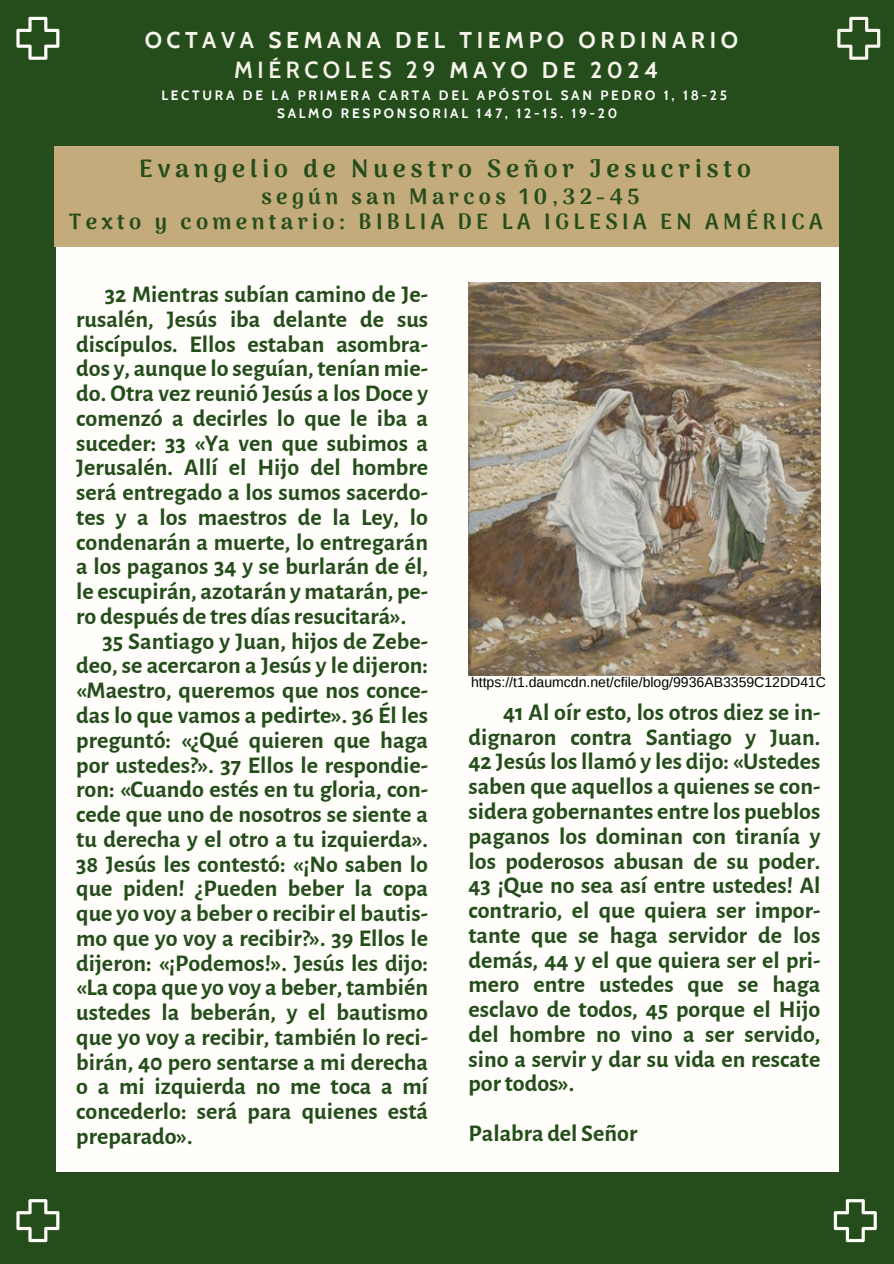
<style>
.page{position:relative;width:894px;height:1264px;background:#fff}
.page>*{position:absolute;margin:0;border:0;box-sizing:border-box;transform-origin:0 0}
.t1{font:900 24.75px "Arima Madurai";letter-spacing:.2em;color:#254d1b}
.t2{font:700 24px/24.8px "Alegreya Sans";color:#254d1b;text-align:justify}
.t3{font:700 22.8px/30.3px "Cabin";letter-spacing:.2em;color:#f6f4eb;text-align:center}
.t4{font:900 21.75px/24.8px "Arima Madurai";letter-spacing:.2em;color:#254d1b;text-align:center}
.t5{font:14.1px "Arimo";color:#000}
.t6{font:700 13.5px/18px "Cabin";letter-spacing:.2em;color:#fff;text-align:center}
.s1{font-weight:600}
</style>
<div class="page">
<div style="left:0;top:0;width:893px;height:1263px;background:#254d1b"></div>
<div style="left:56px;top:179px;width:782px;height:992px;background:#fffefa"></div>
<div style="left:54px;top:146px;width:784px;height:101px;background:#c4ab7b"></div>
<svg style="left:16px;top:17px;width:43px;height:43px"></svg>
<svg style="left:833px;top:1199px;width:43px;height:43px"></svg>
<svg style="left:16px;top:1199px;width:43px;height:43px"></svg>
<svg style="left:837px;top:17px;width:43px;height:43px"></svg>
<img style="left:468px;top:282px;width:352px;height:393px">
<p class="t3" style="left:145px;top:24px;width:594px">OCTAVA SEMANA DEL TIEMPO ORDINARIO<br><span class="s1">MIÉRCOLES 29</span> MAYO DE 2024</p>
<p class="t6" style="left:161px;top:86px;width:567px">LECTURA DE LA PRIMERA CARTA DEL APÓSTOL SAN PEDRO 1, 18-25<br>SALMO RESPONSORIAL 147, 12-15. 19-20</p>
<h2 class="t1" style="left:139px;top:154px;width:613px">Evangelio de Nuestro Señor Jesucristo</h2>
<h2 class="t4" style="left:69px;top:184px;width:754px">según san Marcos 10,32-45<br>Texto y comentario: BIBLIA DE LA IGLESIA EN AMÉRICA</h2>
<h1 class="t2" style="left:105px;top:282px;width:325px">32 Mientras subían camino de Je-</h1>
<h1 class="t2" style="left:76px;top:307px;width:353px">rusalén, Jesús iba delante de sus</h1>
<h1 class="t2" style="left:76px;top:332px;width:353px">discípulos. Ellos estaban asombra-</h1>
<h1 class="t2" style="left:76px;top:357px;width:353px">dos y, aunque lo seguían, tenían mie-</h1>
<h1 class="t2" style="left:76px;top:381px;width:353px">do. Otra vez reunió Jesús a los Doce y</h1>
<h1 class="t2" style="left:76px;top:406px;width:353px">comenzó a decirles lo que le iba a</h1>
<h1 class="t2" style="left:76px;top:431px;width:353px">suceder: 33 «Ya ven que subimos a</h1>
<h1 class="t2" style="left:76px;top:456px;width:353px">Jerusalén. Allí el Hijo del hombre</h1>
<h1 class="t2" style="left:76px;top:480px;width:353px">será entregado a los sumos sacerdo-</h1>
<h1 class="t2" style="left:76px;top:505px;width:353px">tes y a los maestros de la Ley, lo</h1>
<h1 class="t2" style="left:76px;top:530px;width:353px">condenarán a muerte, lo entregarán</h1>
<h1 class="t2" style="left:76px;top:555px;width:353px">a los paganos 34 y se burlarán de él,</h1>
<h1 class="t2" style="left:76px;top:579px;width:353px">le escupirán, azotarán y matarán, pe-</h1>
<h1 class="t2" style="left:76px;top:604px;width:331px">ro después de tres díasresucitará».</h1>
<h1 class="t2" style="left:102px;top:629px;width:327px">35 Santiago y Juan, hijos de Zebe-</h1>
<h1 class="t2" style="left:76px;top:654px;width:353px">deo, se acercaron a Jesús y le dijeron:</h1>
<h1 class="t2" style="left:76px;top:678px;width:353px">«Maestro, queremos que nos conce-</h1>
<h1 class="t2" style="left:76px;top:703px;width:353px">das lo que vamos a pedirte». 36 Él les</h1>
<h1 class="t2" style="left:76px;top:728px;width:353px">preguntó: «¿Qué quieren que haga</h1>
<h1 class="t2" style="left:76px;top:753px;width:353px">por ustedes?». 37 Ellos le respondie-</h1>
<h1 class="t2" style="left:76px;top:777px;width:353px">ron: «Cuando estés en tu gloria, con-</h1>
<h1 class="t2" style="left:76px;top:802px;width:353px">cede que uno de nosotros se siente a</h1>
<h1 class="t2" style="left:76px;top:827px;width:353px">tu derecha y el otro a tu izquierda».</h1>
<h1 class="t2" style="left:76px;top:852px;width:353px">38 Jesús les contestó: «¡No saben lo</h1>
<h1 class="t2" style="left:76px;top:876px;width:353px">que piden! ¿Pueden beber la copa</h1>
<h1 class="t2" style="left:76px;top:901px;width:353px">que yo voy a beber o recibir el bautis-</h1>
<h1 class="t2" style="left:76px;top:926px;width:353px">mo que yo voy a recibir?». 39 Ellos le</h1>
<h1 class="t2" style="left:76px;top:951px;width:353px">dijeron: «¡Podemos!». Jesús les dijo:</h1>
<h1 class="t2" style="left:76px;top:975px;width:353px">«La copa que yo voy a beber, también</h1>
<h1 class="t2" style="left:76px;top:1000px;width:353px">ustedes la beberán, y el bautismo</h1>
<h1 class="t2" style="left:76px;top:1025px;width:353px">que yo voy a recibir, también lo reci-</h1>
<h1 class="t2" style="left:76px;top:1050px;width:353px">birán, 40 pero sentarse a mi derecha</h1>
<h1 class="t2" style="left:76px;top:1074px;width:353px">o a mi izquierda no me toca a mí</h1>
<h1 class="t2" style="left:76px;top:1099px;width:353px">concederlo: será para quienes está</h1>
<h1 class="t2" style="left:76px;top:1124px;width:118px">preparado».</h1>
<h1 class="t5" style="left:471px;top:674px;width:356px">https://t1.daumcdn.net/cfile/blog/9936AB3359C12DD41C</h1>
<p class="t2" style="left:468px;top:700px;width:353px;text-indent:34px">41 Al oír esto, los otros diez se in&shy;dignaron contra Santiago y Juan.<br>42 Jesús los llamó y les dijo: «Ustedes saben que aquellos a quienes se con&shy;sidera gobernantes entre los pueblos paganos los dominan con tiranía y los poderosos abusan de su poder.<br>43 ¡Que no sea así entre ustedes! Al contrario, el que quiera ser impor&shy;tante que se haga servidor de los demás, 44 y el que quiera ser el pri&shy;mero entre ustedes que se haga esclavo de todos, 45 porque el Hijo del hombre no vino a ser servido, sino a servir y dar su vida en rescate portodos».</p>
<h1 class="t2" style="left:468px;top:1121px;width:170px">Palabra del Señor</h1>
</div>
